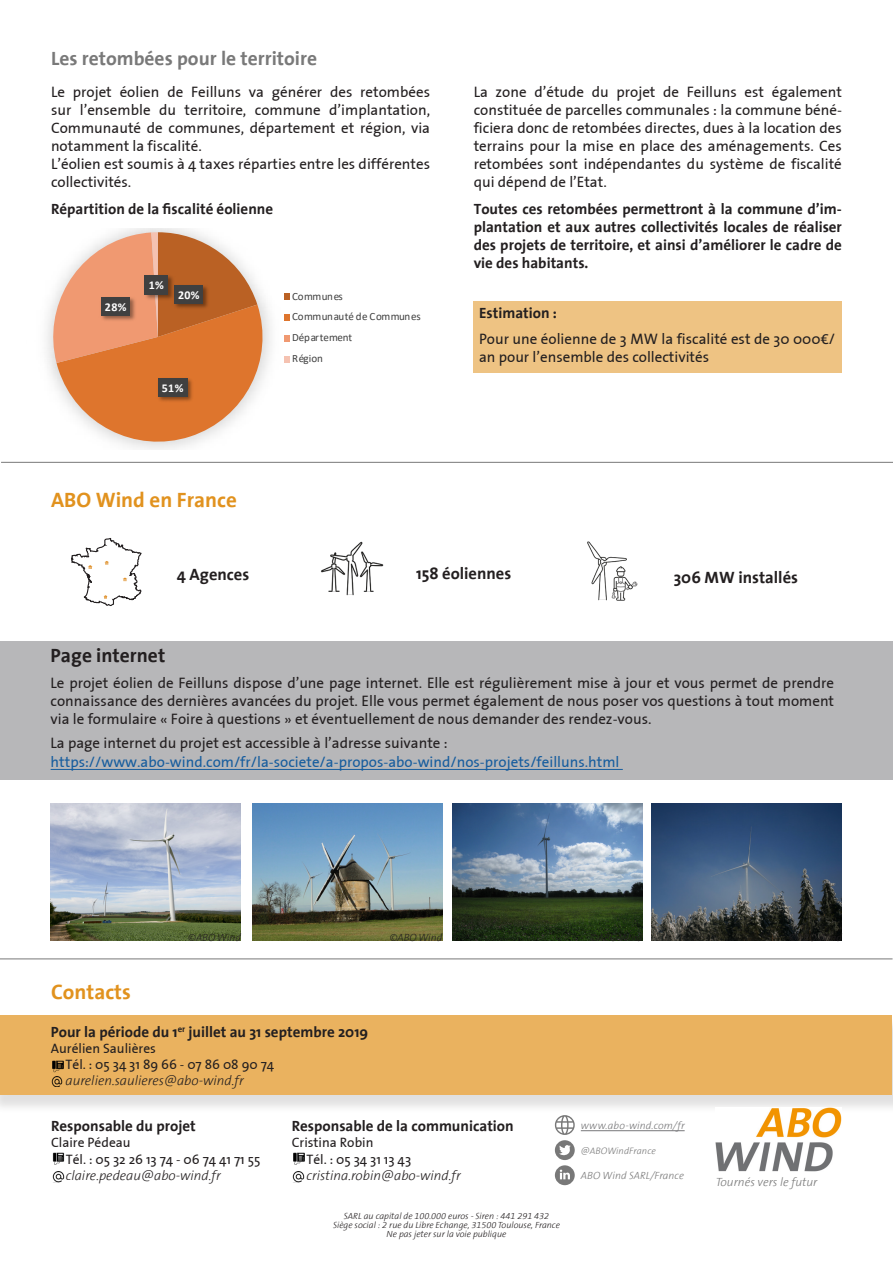
<style>
.page{position:relative;width:893px;height:1263px;background:#fff}
.page>*{position:absolute;margin:0;border:0;box-sizing:border-box;transform-origin:0 0}
.t1{font:700 21px "The Sans";color:#e1921e}
.t2{font:700 19.5px "The Sans";color:#797979}
.t3{font:700 19.5px "The Sans";color:#231f20}
.t4{font:700 16.5px "The Sans";color:#231f20}
.t5{font:15px/18px "The Sans Plain";color:#231f20;text-align:justify}
.t6{font:700 15px/18px "The Sans";color:#231f20;text-align:justify}
.t7{font:15px "The Sans Plain";color:#175d9e}
.t8{font:italic 300 13.5px/16.2px "The Sans B3";color:#231f20}
.t9{font:13.5px/16.2px "The Sans Plain";color:#231f20}
.t10{font:italic 300 12px "The Sans B3";color:#797979}
.t11{font:700 12px "Calibri";color:#fff}
.t12{font:11.1px/20.7px "Calibri";color:#404040}
.Sous-texte{font:italic 300 10.5px "The Sans B3";letter-spacing:.01em;color:#78787a}
.Sous-texte-2{font:italic 300 10.5px "The Sans B3";color:#797979}
.t13{font:italic 300 10.5px "The Sans B3";color:#231f20}
.Sous-texte-3{font:italic 300 9.45px "The Sans B3";letter-spacing:.005em;color:#797979}
.t14{font:italic 300 9px "The Sans B3";color:#231f20}
.s1{font-family:"The Sans B W5 Plain"}
.s2{font-family:"The Sans Plain";font-weight:400;font-style:normal}
.s3{font-family:"The Sans B3";font-weight:300;font-style:italic}
</style>
<div class="page">
<div style="left:0;top:1018px;width:893px;height:96px;background:#231f20;opacity:.14"></div>
<div style="left:0;top:1015px;width:891px;height:80px;background:#eab25f"></div>
<img style="left:716px;top:1107px;width:126px;height:65px">
<img style="left:252px;top:803px;width:190px;height:138px">
<img style="left:453px;top:803px;width:190px;height:138px">
<img style="left:652px;top:803px;width:190px;height:138px">
<img style="left:51px;top:803px;width:190px;height:138px">
<svg style="left:52px;top:1172px;width:12px;height:10px"></svg>
<img style="left:52px;top:1153px;width:13px;height:12px">
<svg style="left:293px;top:1172px;width:12px;height:10px"></svg>
<img style="left:293px;top:1153px;width:12px;height:12px">
<hr style="left:581px;top:1130px;width:104px;height:1px;background:#78787a">
<svg style="left:555px;top:1115px;width:20px;height:20px"></svg>
<div style="left:555px;top:1140px;width:20px;height:20px;background:#787878;border-radius:50%"></div>
<svg style="left:559px;top:1145px;width:12px;height:10px"></svg>
<div style="left:555px;top:1165px;width:20px;height:20px;background:#787878;border-radius:50%"></div>
<svg style="left:560px;top:1169px;width:10px;height:10px"></svg>
<svg style="left:71px;top:538px;width:71px;height:68px"></svg>
<div style="left:0;top:642px;width:893px;height:138px;background:#b7b7b9"></div>
<hr style="left:51px;top:769px;width:572px;height:1px;background:#175d9e">
<img style="left:52px;top:1060px;width:12px;height:12px">
<hr style="left:1px;top:462px;width:892px;height:1px;background:#797979">
<img style="left:321px;top:541px;width:63px;height:55px">
<img style="left:587px;top:541px;width:51px;height:60px">
<svg style="left:51px;top:1076px;width:12px;height:11px"></svg>
<hr style="left:0;top:959px;width:892px;height:1px;background:#797979">
<div style="left:474px;top:302px;width:368px;height:71px;background:#eec383"></div>
<svg style="left:46px;top:232px;width:225px;height:218px"></svg>
<img style="left:171px;top:281px;width:41px;height:32px">
<div style="left:174px;top:285px;width:29px;height:18px;background:#404040"></div>
<img style="left:154px;top:374px;width:42px;height:32px">
<div style="left:158px;top:378px;width:29px;height:19px;background:#404040"></div>
<img style="left:98px;top:293px;width:41px;height:32px">
<div style="left:102px;top:297px;width:28px;height:18px;background:#404040"></div>
<img style="left:141px;top:271px;width:36px;height:32px">
<div style="left:145px;top:275px;width:23px;height:19px;background:#404040"></div>
<svg style="left:284px;top:293px;width:5px;height:7px"></svg>
<svg style="left:284px;top:315px;width:5px;height:6px"></svg>
<svg style="left:284px;top:335px;width:5px;height:6px"></svg>
<svg style="left:284px;top:356px;width:5px;height:6px"></svg>
<p class="t2" style="left:51px;top:42px;width:268px">Les retombées pour le territoire</p>
<p class="t5" style="left:51px;top:82px;width:381px">Le projet éolien de Feilluns va générer des retombées sur l’ensemble du territoire, commune d’implantation, Communauté de communes, département et région, via notamment la fiscalité.</p>
<p class="t5" style="left:51px;top:154px;width:381px">L’éolien est soumis à 4 taxes réparties entre les différentes collectivités.</p>
<p class="t6" style="left:51px;top:199px;width:224px">Répartition de la fiscalité éolienne</p>
<p class="t11" style="left:105px;top:298px;width:23px">28%</p>
<p class="t11" style="left:149px;top:277px;width:17px">1%</p>
<p class="t11" style="left:178px;top:287px;width:23px">20%</p>
<p class="t11" style="left:162px;top:379px;width:23px">51%</p>
<p class="t1" style="left:51px;top:482px;width:187px">ABO Wind en France</p>
<p class="t12" style="left:292px;top:285px;width:130px">Communes<br>Communauté de Communes<br>Département<br>Région</p>
<p class="t5" style="left:474px;top:82px;width:370px">La zone d’étude du projet de Feilluns est également constituée de parcelles communales : la commune béné&shy;ficiera donc de retombées directes, dues à la location des terrains pour la mise en place des aménagements. Ces retombées sont indépendantes du système de fiscalité qui dépend de l’Etat.</p>
<p class="t6" style="left:474px;top:199px;width:370px">Toutes ces retombées permettront à la commune d’im&shy;plantation et aux autres collectivités locales de réaliser des projets de territoire, et ainsi d’améliorer le cadre de vie des habitants.</p>
<p class="t6" style="left:479px;top:304px;width:79px">Estimation :</p>
<p class="t5" style="left:479px;top:330px;width:358px">Pour une éolienne de 3 MW la fiscalité est de 30 000<span class="s1">€</span>/ an pour l’ensemble des collectivités</p>
<p class="t4" style="left:177px;top:561px;width:74px">4 Agences</p>
<p class="t4" style="left:416px;top:559px;width:97px">158 éoliennes</p>
<p class="t4" style="left:674px;top:564px;width:126px">306 MW installés</p>
<p class="t3" style="left:51px;top:639px;width:116px">Page internet</p>
<p class="t5" style="left:51px;top:673px;width:785px">Le projet éolien de Feilluns dispose d’une page internet. Elle est régulièrement mise à jour et vous permet de prendre connaissance des dernières avancées du projet. Elle vous permet également de nous poser vos questions à tout moment via le formulaire « Foire à questions » et éventuellement de nous demander des rendez-vous.</p>
<p class="t5" style="left:51px;top:733px;width:399px">La page internet du projet est accessible à l’adresse suivante :</p>
<p class="t7" style="left:51px;top:750px;width:570px">https://www.abo-wind.com/fr/la-societe/a-propos-abo-wind/nos-projets/feilluns.html</p>
<p class="t1" style="left:51px;top:974px;width:81px">Contacts</p>
<p class="t13" style="left:188px;top:932px;width:54px">©ABO Wind</p>
<p class="t13" style="left:390px;top:932px;width:54px">©ABO Wind</p>
<p class="t6" style="left:51px;top:1022px;width:319px">Pour la période du 1<sup>er</sup> juillet au 31 septembre 2019</p>
<p class="t9" style="left:51px;top:1040px;width:107px">Aurélien Saulières</p>
<p class="t8" style="left:66px;top:1057px;width:210px"><span class="s2">Tél. : 05 34 31 89 66 - 07 86 08 90 74 </span>aurelien.saulieres@abo-wind.fr</p>
<p class="t6" style="left:51px;top:1117px;width:146px">Responsable du projet</p>
<p class="t9" style="left:51px;top:1134px;width:81px">Claire Pédeau</p>
<p class="t9" style="left:66px;top:1150px;width:196px">Tél. : 05 32 26 13 74 - 06 74 41 71 55 <span class="s3">claire.pedeau@abo-wind.fr</span></p>
<p class="t6" style="left:292px;top:1117px;width:224px">Responsable de la communication</p>
<p class="t9" style="left:292px;top:1134px;width:83px">Cristina Robin</p>
<p class="t8" style="left:306px;top:1151px;width:156px"><span class="s2">Tél. : 05 34 31 13 43 </span>cristina.robin@abo-wind.fr</p>
<p class="t14" style="left:344px;top:1211px;width:207px">SARL au capital de 100.000 euros - Siren : 441 291 432</p>
<p class="t14" style="left:333px;top:1220px;width:228px">Siège social : 2 rue du Libre Echange, 31500 Toulouse, France</p>
<p class="t14" style="left:387px;top:1229px;width:121px">Ne pas jeter sur la voie publique</p>
<p class="Sous-texte" style="left:581px;top:1119px;width:105px">www.abo-wind.com/fr</p>
<p class="Sous-texte-2" style="left:581px;top:1170px;width:105px">ABO Wind SARL/France</p>
<p class="Sous-texte-3" style="left:581px;top:1145px;width:76px">@ABOWindFrance</p>
<p class="t10" style="left:716px;top:1176px;width:103px">Tournés vers le futur</p>
</div>
